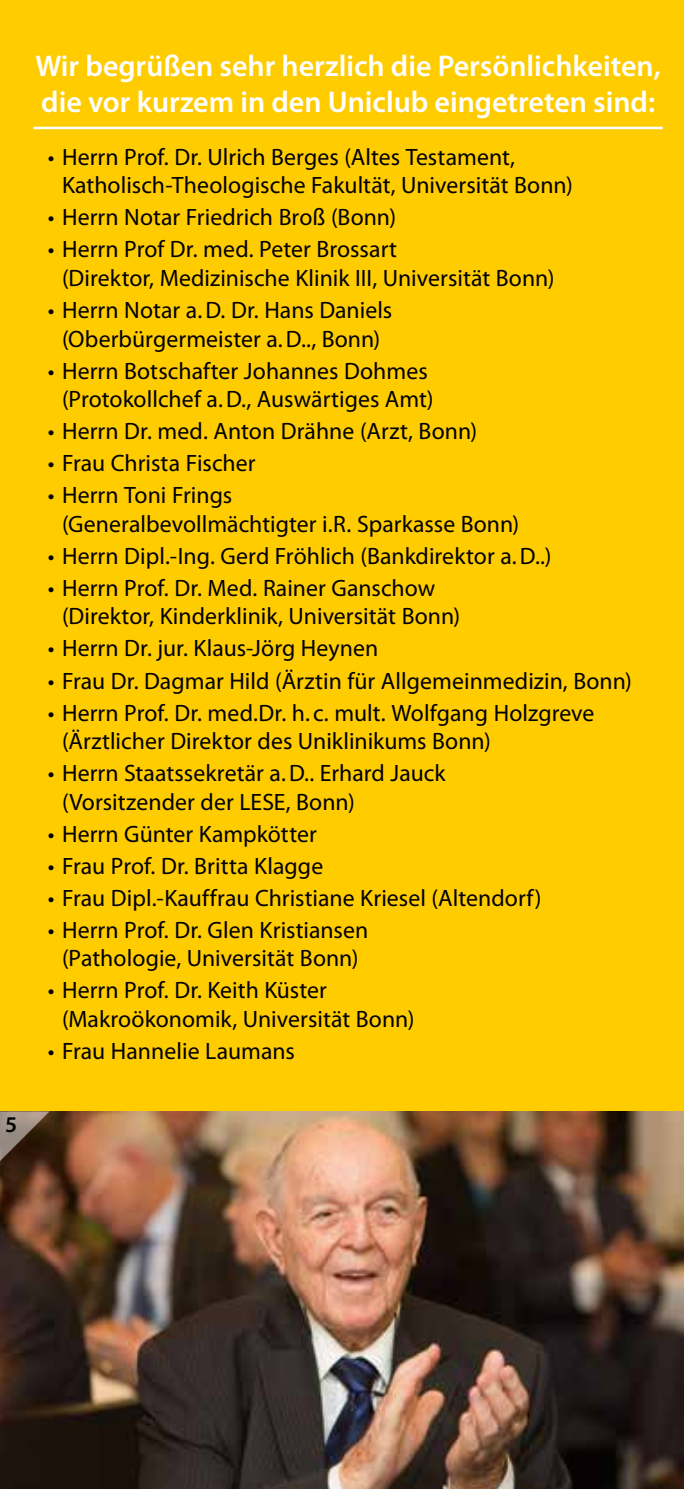
<style>
.page{position:relative;width:684px;height:1489px;background:#fff}
.page>*{position:absolute;margin:0;border:0;box-sizing:border-box;transform-origin:0 0}
.t1{font:600 30px/36px "Myriad Pro";color:#fff}
.t2{font:23.75px/28.5px "Myriad Pro";letter-spacing:.005em;color:#000}
.t3{font:600 22.5px "Myriad Pro";color:#000}
</style>
<div class="page">
<div style="left:0;top:0;width:684px;height:1488px;background:#fc0"></div>
<hr style="left:34px;top:127px;width:629px;height:2px;background:#fff">
<img style="left:0;top:1111px;width:684px;height:377px">
<svg style="left:683px;top:1111px;width:1px;height:49px"></svg>
<svg style="left:0;top:1111px;width:50px;height:49px"></svg>
<p class="t1" style="left:36px;top:47px;width:627px">Wir begrüßen sehr herzlich die Persönlichkeiten, die vor kurzem in den Uniclub eingetreten sind:</p>
<p class="t2" style="left:62px;top:142px;width:512px;text-indent:-14px">• Herrn Prof. Dr. Ulrich Berges (Altes Testament,<br>Katholisch-Theologische Fakultät, Universität Bonn)</p>
<p class="t2" style="left:48px;top:203px;width:350px">• Herrn Notar Friedrich Broß (Bonn)</p>
<p class="t2" style="left:62px;top:235px;width:494px;text-indent:-14px">• Herrn Prof Dr. med. Peter Brossart<br>(Direktor, Medizinische Klinik III, Universität Bonn)</p>
<p class="t2" style="left:48px;top:295px;width:346px;text-align:center">• Herrn Notar a.D. Dr. Hans Daniels (Oberbürgermeister a.D.., Bonn)</p>
<p class="t2" style="left:48px;top:356px;width:387px;text-align:center">• Herrn Botschafter Johannes Dohmes (Protokollchef a.D., Auswärtiges Amt)</p>
<p class="t2" style="left:48px;top:416px;width:431px">• Herrn Dr. med. Anton Drähne (Arzt, Bonn)</p>
<p class="t2" style="left:48px;top:448px;width:209px">• Frau Christa Fischer</p>
<p class="t2" style="left:62px;top:480px;width:459px;text-indent:-14px">• Herrn Toni Frings<br>(Generalbevollmächtigter i.R. Sparkasse Bonn)</p>
<p class="t2" style="left:48px;top:541px;width:505px">• Herrn Dipl.-Ing. Gerd Fröhlich (Bankdirektor a.D..)</p>
<p class="t2" style="left:62px;top:573px;width:400px;text-indent:-14px">• Herrn Prof. Dr. Med. Rainer Ganschow (Direktor, Kinderklinik, Universität Bonn)</p>
<p class="t2" style="left:48px;top:634px;width:332px">• Herrn Dr. jur. Klaus-Jörg Heynen</p>
<p class="t2" style="left:48px;top:666px;width:586px">• Frau Dr. Dagmar Hild (Ärztin für Allgemeinmedizin, Bonn)</p>
<p class="t2" style="left:62px;top:698px;width:534px;text-indent:-14px">• Herrn Prof. Dr. med.Dr. h. c. mult. Wolfgang Holzgreve (Ärztlicher Direktor des Uniklinikums Bonn)</p>
<p class="t2" style="left:62px;top:758px;width:385px;text-indent:-14px">• Herrn Staatssekretär a.D.. Erhard Jauck (Vorsitzender der LESE, Bonn)</p>
<p class="t2" style="left:48px;top:819px;width:270px">• Herrn Günter Kampkötter</p>
<p class="t2" style="left:48px;top:851px;width:277px">• Frau Prof. Dr. Britta Klagge</p>
<p class="t2" style="left:48px;top:883px;width:495px">• Frau Dipl.-Kauffrau Christiane Kriesel (Altendorf)</p>
<p class="t2" style="left:48px;top:915px;width:322px;text-align:center">• Herrn Prof. Dr. Glen Kristiansen (Pathologie, Universität Bonn)</p>
<p class="t2" style="left:62px;top:975px;width:354px;text-indent:-14px">• Herrn Prof. Dr. Keith Küster (Makroökonomik, Universität Bonn)</p>
<p class="t2" style="left:48px;top:1036px;width:248px">• Frau Hannelie Laumans</p>
<p class="t3" style="left:5px;top:1110px;width:14px">5</p>
</div>
